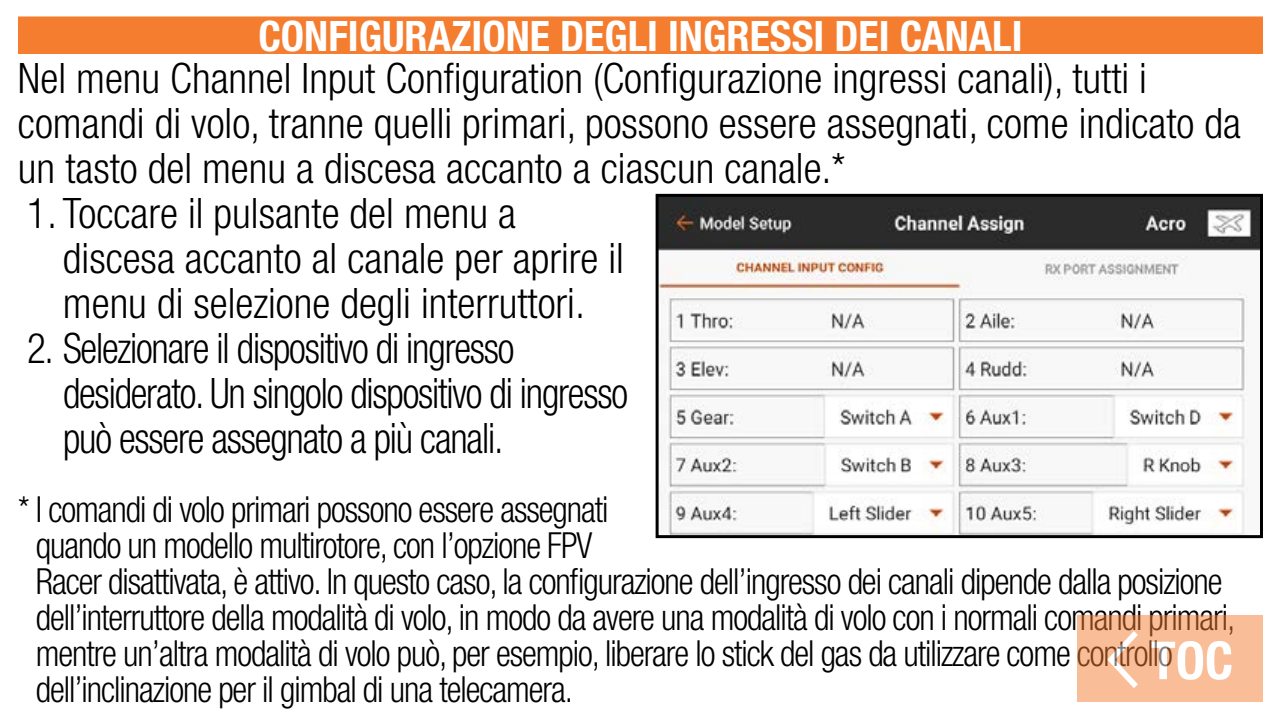
<style>
.page{position:relative;width:1281px;height:720px;background:#fff}
.page>*{position:absolute;margin:0;border:0;box-sizing:border-box;transform-origin:0 0}
.t1{font:700 condensed 52.5px "Helvetica Neue LT Std";color:#fff}
.t2{font:300 condensed 42px/45px "Helvetica Neue LT Std";color:#000}
.t3{font:300 condensed 42px/45px "Helvetica Neue LT Std";letter-spacing:-.03em;color:#000;scale:.93 1}
.t4{font:700 condensed 42px "Helvetica Neue LT Std";color:#fff}
.t5{font:300 condensed 36px/36px "Helvetica Neue LT Std";letter-spacing:-.03em;color:#000;scale:.96 1}
</style>
<div class="page">
<div style="left:18px;top:16px;width:1245px;height:38px;background:#f47d30"></div>
<svg style="left:655px;top:193px;width:608px;height:346px"></svg>
<div style="left:1077px;top:616px;width:186px;height:86px;background:#f9be97"></div>
<svg style="left:1107px;top:631px;width:31px;height:57px"></svg>
<p class="t4" style="left:258px;top:11px;width:766px">CONFIGURAZIONE DEGLI INGRESSI DEI CANALI</p>
<p class="t2" style="left:18px;top:55px;width:1225px">Nel menu Channel Input Configuration (Configurazione ingressi canali), tutti i comandi di volo, tranne quelli primari, possono essere assegnati, come indicato da un tasto del menu a discesa accanto a ciascun canale.*</p>
<p class="t2" style="left:63px;top:190px;width:562px;text-indent:-36px">1. Toccare il pulsante del menu a discesa accanto al canale per aprire il menu di selezione degli interruttori.</p>
<p class="t3" style="left:63px;top:325px;width:609px;text-indent:-36px">2. Selezionare il dispositivo di ingresso desiderato. Un singolo dispositivo di ingresso può essere assegnato a più canali.</p>
<p class="t5" style="left:36px;top:491px;width:1251px;text-indent:-18px">* I comandi di volo primari possono essere assegnati<br>quando un modello multirotore, con l’opzione FPV<br>Racer disattivata, è attivo. In questo caso, la configurazione dell’ingresso dei canali dipende dalla posizione dell’interruttore della modalità di volo, in modo da avere una modalità di volo con i normali comandi primari, mentre un’altra modalità di volo può, per esempio, liberare lo stick del gas da utilizzare come controllo dell’inclinazione per il gimbal di una telecamera.</p>
<h1 class="t1" style="left:1151px;top:629px;width:84px">TOC</h1>
</div>
